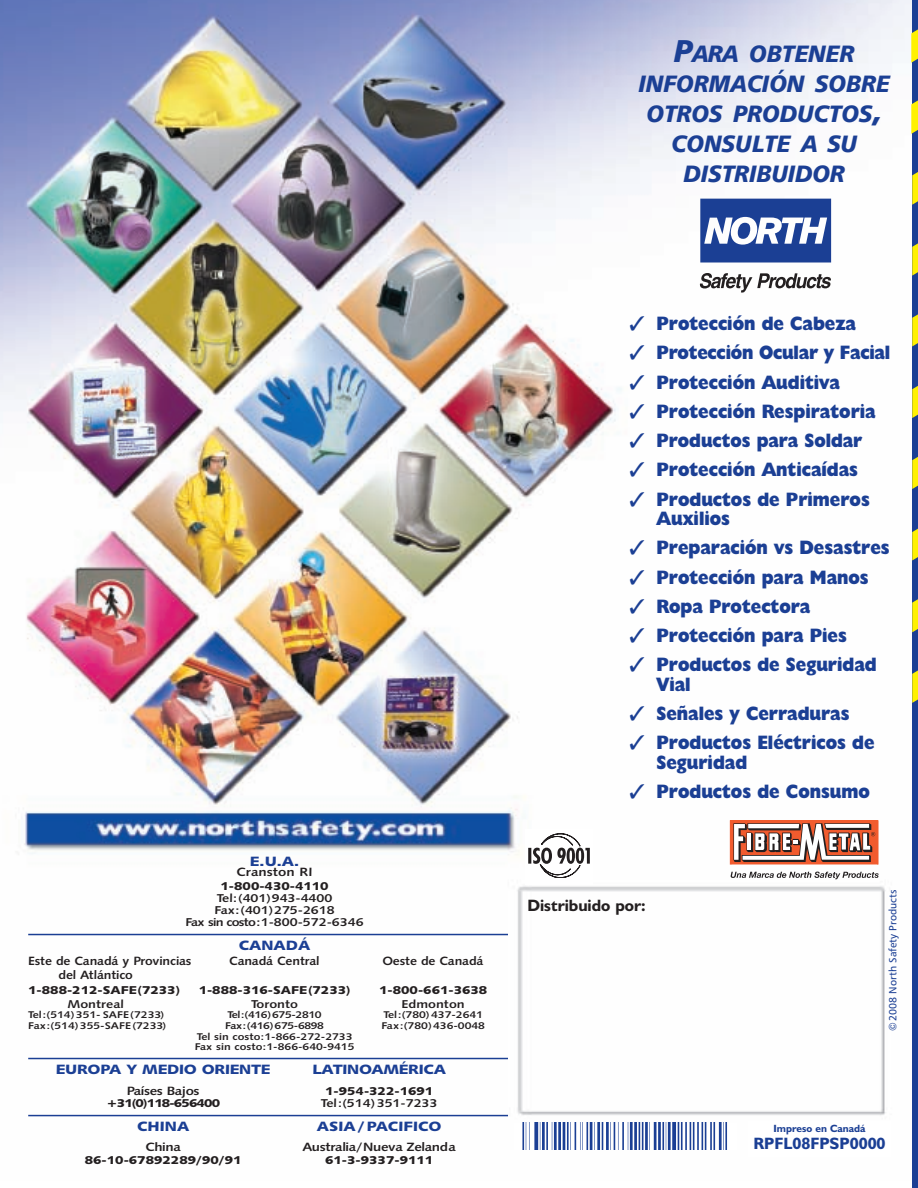
<style>
.page{position:relative;width:918px;height:1188px;background:#fff}
.page>*{position:absolute;margin:0;border:0;box-sizing:border-box;transform-origin:0 0}
.t1{font:23.7px/30px "Humanist 777 BT Black Italic B";letter-spacing:-.005em;color:#1b3f94;text-align:center;scale:.96 1}
.t2{font:800 19.5px/19.5px "Humanist 521 BT";color:#1b3f94;scale:.9 1}
.t3{font:800 19.5px "Humanist 521 BT";color:#1b3f94;scale:.89 1}
.t4{font:700 16.5px "Humanist 521 BT";color:#231f20}
.t5{font:700 16.5px "Humanist 521 BT";color:#1b3f94}
.t6{font:13.5px "Humanist 531 BT Black A";letter-spacing:-.02em;color:#1b3f94;scale:1.2 1}
.t7{font:13.5px "Humanist 531 BT Black A";color:#1b3f94;scale:1.2 1}
.t8{font:12px "Humanist 531 BT Bold A";letter-spacing:-.01em;color:#231f20;scale:1.1 1}
.t9{font:12px "Humanist 531 BT Bold A";letter-spacing:-.03em;color:#231f20;scale:1.19 1}
.t10{font:12px "Humanist 531 BT Bold A";letter-spacing:-.01em;color:#231f20;scale:1.19 1}
.t11{font:11.4px "Humanist 531 BT Black A";color:#231f20;scale:1.19 1}
.t12{font:11.4px/12px "Humanist 531 BT Bold A";color:#231f20;text-align:center;scale:1.19 1}
.t13{font:11.4px "Humanist 531 BT Black A";letter-spacing:-.06em;color:#231f20;scale:1.19 1}
.t14{font:10.5px "Humanist 777 BT Roman B";color:#1b3f94}
.t15{font:700 10.5px "Humanist 521 BT";color:#1b3f94}
.t16{font:9.75px/10.6px "Humanist 531 BT Bold A";color:#231f20;scale:1.19 1}
.t17{font:9.75px "Humanist 531 BT Bold A";letter-spacing:-.03em;color:#231f20;scale:1.19 1}
.s1{font-size:31.5px}
</style>
<div class="page">
<img style="left:0;top:0;width:911px;height:1123px">
<div style="left:912px;top:0;width:6px;height:1188px;background:#1b3f94"></div>
<svg style="left:911px;top:0;width:7px;height:703px"></svg>
<svg style="left:700px;top:199px;width:131px;height:64px"></svg>
<div style="left:731px;top:821px;width:147px;height:43px;background:#f15b2e"></div>
<div style="left:730px;top:820px;width:148px;height:45px;border:1px solid #f15b2e"></div>
<svg style="left:733px;top:823px;width:142px;height:39px"></svg>
<div style="left:525px;top:829px;width:68px;height:55px;background:#fff"></div>
<svg style="left:528px;top:833px;width:62px;height:45px"></svg>
<svg style="left:700px;top:273px;width:131px;height:20px"></svg>
<svg style="left:731px;top:872px;width:148px;height:7px"></svg>
<div style="left:748px;top:1121px;width:143px;height:35px;background:#fff"></div>
<img style="left:522px;top:1123px;width:205px;height:27px">
<hr style="left:28px;top:934px;width:480px;height:1px;background:#1b3f94">
<hr style="left:28px;top:1058px;width:480px;height:1px;background:#1b3f94">
<hr style="left:28px;top:1115px;width:480px;height:1px;background:#1b3f94">
<p class="t1" style="left:639px;top:40px;width:263px"><span class="s1">P</span>ARA OBTENER<br>INFORMACIÓN SOBRE<br>OTROS PRODUCTOS<span class="s1">,<br></span>CONSULTE A SU<br>DISTRIBUIDOR</p>
<p class="t6" style="left:250px;top:856px;width:43px">E.U.A.</p>
<p class="t10" style="left:237px;top:867px;width:65px">Cranston RI</p>
<p class="t11" style="left:221px;top:882px;width:92px">1-800-430-4110</p>
<p class="t12" style="left:186px;top:893px;width:151px">Tel:(401)943-4400<br>Fax:(401)275-2618<br>Fax sin costo:1-800-572-6346</p>
<p class="t6" style="left:239px;top:940px;width:61px">CANADÁ</p>
<p class="t8" style="left:28px;top:956px;width:150px">Este de Canadá y Provincias</p>
<p class="t8" style="left:229px;top:956px;width:84px">Canadá Central</p>
<p class="t8" style="left:382px;top:956px;width:93px">Oeste de Canadá</p>
<p class="t8" style="left:59px;top:970px;width:69px">del Atlántico</p>
<p class="t11" style="left:28px;top:985px;width:129px">1-888-212-SAFE(7233)</p>
<p class="t11" style="left:199px;top:985px;width:129px">1-888-316-SAFE(7233)</p>
<p class="t11" style="left:379px;top:985px;width:92px">1-800-661-3638</p>
<p class="t12" style="left:68px;top:999px;width:49px">Montreal</p>
<p class="t12" style="left:251px;top:999px;width:41px">Toronto</p>
<p class="t12" style="left:402px;top:999px;width:54px">Edmonton</p>
<p class="t16" style="left:28px;top:1010px;width:116px">Tel:(514)351- SAFE(7233)</p>
<p class="t17" style="left:228px;top:1011px;width:81px">Tel:(416)675-2810</p>
<p class="t16" style="left:383px;top:1010px;width:85px">Tel:(780)437-2641</p>
<p class="t16" style="left:28px;top:1021px;width:118px">Fax:(514)355-SAFE(7233)</p>
<p class="t17" style="left:225px;top:1022px;width:85px">Fax:(416)675-6898</p>
<p class="t16" style="left:381px;top:1021px;width:89px">Fax:(780)436-0048</p>
<p class="t16" style="left:195px;top:1032px;width:136px">Tel sin costo:1-866-272-2733<br>Fax sin costo:1-866-640-9415</p>
<p class="t6" style="left:56px;top:1064px;width:180px">EUROPA Y MEDIO ORIENTE</p>
<p class="t6" style="left:312px;top:1064px;width:113px">LATINOAMÉRICA</p>
<p class="t9" style="left:127px;top:1086px;width:63px">Países Bajos</p>
<p class="t11" style="left:325px;top:1086px;width:92px">1-954-322-1691</p>
<p class="t13" style="left:106px;top:1099px;width:97px">+31(0)118-656400</p>
<p class="t12" style="left:321px;top:1098px;width:99px">Tel:(514)351-7233</p>
<p class="t6" style="left:137px;top:1121px;width:45px">CHINA</p>
<p class="t7" style="left:317px;top:1121px;width:105px">ASIA/PACIFICO</p>
<p class="t10" style="left:146px;top:1143px;width:31px">China</p>
<p class="t9" style="left:303px;top:1143px;width:130px">Australia/Nueva Zelanda</p>
<p class="t11" style="left:85px;top:1156px;width:133px">86-10-67892289/90/91</p>
<p class="t11" style="left:325px;top:1156px;width:92px">61-3-9337-9111</p>
<p class="t2" style="left:629px;top:316px;width:253px">✓ Protección de Cabeza</p>
<p class="t2" style="left:629px;top:345px;width:291px">✓ Protección Ocular y Facial</p>
<p class="t2" style="left:629px;top:375px;width:236px">✓ Protección Auditiva</p>
<p class="t2" style="left:629px;top:404px;width:275px">✓ Protección Respiratoria</p>
<p class="t3" style="left:629px;top:434px;width:263px">✓ Productos para Soldar</p>
<p class="t2" style="left:629px;top:462px;width:255px">✓ Protección Anticaídas</p>
<p class="t2" style="left:656px;top:492px;width:239px;text-indent:-27px">✓ Productos de Primeros<br>Auxilios</p>
<p class="t2" style="left:629px;top:540px;width:291px">✓ Preparación vs Desastres</p>
<p class="t2" style="left:629px;top:570px;width:267px">✓ Protección para Manos</p>
<p class="t2" style="left:629px;top:599px;width:203px">✓ Ropa Protectora</p>
<p class="t2" style="left:629px;top:628px;width:243px">✓ Protección para Pies</p>
<p class="t2" style="left:656px;top:657px;width:246px;text-indent:-27px">✓ Productos de Seguridad<br>Vial</p>
<p class="t2" style="left:629px;top:706px;width:246px">✓ Señales y Cerraduras</p>
<p class="t2" style="left:656px;top:735px;width:244px;text-indent:-27px">✓ Productos Eléctricos de<br>Seguridad</p>
<p class="t2" style="left:629px;top:784px;width:269px">✓ Productos de Consumo</p>
<p class="t4" style="left:527px;top:900px;width:120px">Distribuido por:</p>
<p class="t14" style="left:889px;top:1031px;width:143px;rotate:-90deg">©2008 North Safety Products</p>
<p class="t15" style="left:773px;top:1125px;width:94px">Impreso en Canadá</p>
<p class="t5" style="left:753px;top:1138px;width:134px">RPFL08FPSP0000</p>
</div>
